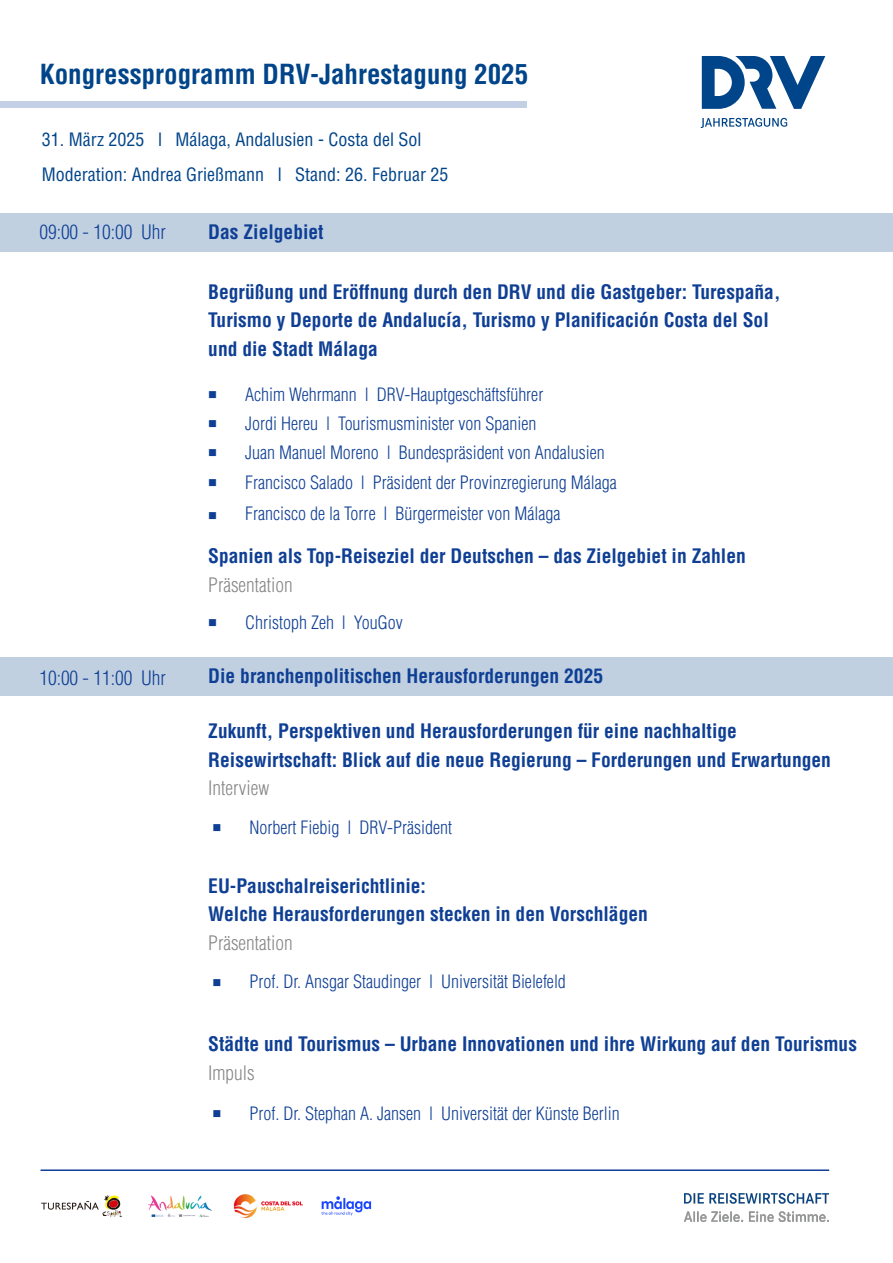
<style>
.page{position:relative;width:893px;height:1263px;background:#fff}
.page>*{position:absolute;margin:0;border:0;box-sizing:border-box;transform-origin:0 0}
.t1{font:700 condensed 27px "Helvetica";color:#004489}
.t2{font:700 condensed 19.5px/28.5px "Helvetica";color:#0f3f94}
.t3{font:300 condensed 19.5px "Helvetica";color:#868786}
.t4{font:300 condensed 19.5px "Helvetica";color:#0f3f94}
.t5{font:300 condensed 18px/30.3px "Helvetica";color:#0f3f94}
.t6{font:condensed 18px/35.2px "Helvetica";color:#004489}
.t7{font:12px "Wingdings";color:#0f3f94}
</style>
<div class="page">
<div style="left:0;top:657px;width:893px;height:39px;background:#c0d0e1"></div>
<div style="left:0;top:213px;width:893px;height:39px;background:#c0d0e1"></div>
<div style="left:0;top:101px;width:527px;height:7px;background:#c3cfe4"></div>
<img style="left:685px;top:1193px;width:144px;height:28px">
<svg style="left:702px;top:56px;width:123px;height:53px"></svg>
<svg style="left:701px;top:118px;width:86px;height:10px"></svg>
<img style="left:41px;top:1194px;width:331px;height:25px">
<hr style="left:41px;top:1169px;width:788px;height:2px;background:#0f3f94">
<h1 class="t1" style="left:40px;top:57px;width:490px">Kongressprogramm DRV-Jahrestagung 2025</h1>
<p class="t6" style="left:42px;top:121px;width:408px">31. März 2025 l Málaga, Andalusien - Costa del Sol<br>Moderation: Andrea Grießmann l Stand: 26. Februar 25</p>
<p class="t4" style="left:39px;top:220px;width:128px">09:00 - 10:00 Uhr</p>
<p class="t4" style="left:39px;top:666px;width:128px">10:00 - 11:00 Uhr</p>
<p class="t2" style="left:208px;top:218px;width:117px">Das Zielgebiet</p>
<p class="t2" style="left:208px;top:277px;width:574px">Begrüßung und Eröffnung durch den DRV und die Gastgeber: Turespaña,<br>Turismo y Deporte de Andalucía, Turismo y Planificación Costa del Sol und die Stadt Málaga</p>
<p class="t5" style="left:208px;top:379px;width:337px">■ Achim Wehrmann l DRV-Hauptgeschäftsführer</p>
<p class="t5" style="left:208px;top:408px;width:330px">■ Jordi Hereu l Tourismusminister von Spanien</p>
<p class="t5" style="left:245px;top:438px;width:373px;text-indent:-37px">■ Juan Manuel Moreno l Bundespräsident von Andalusien<br>Francisco Salado l Präsident der Provinzregierung Málaga<br>Francisco de la Torre l Bürgermeister von Málaga</p>
<p class="t7" style="left:208px;top:476px;width:10px">■</p>
<p class="t7" style="left:208px;top:509px;width:10px">■</p>
<p class="t2" style="left:208px;top:542px;width:539px">Spanien als Top-Reiseziel der Deutschen – das Zielgebiet in Zahlen</p>
<p class="t3" style="left:208px;top:573px;width:86px">Präsentation</p>
<p class="t5" style="left:208px;top:607px;width:196px">■ Christoph Zeh l YouGov</p>
<p class="t2" style="left:208px;top:661px;width:396px">Die branchenpolitischen Herausforderungen 2025</p>
<p class="t2" style="left:208px;top:717px;width:624px">Zukunft, Perspektiven und Herausforderungen für eine nachhaltige<br>Reisewirtschaft: Blick auf die neue Regierung – Forderungen und Erwartungen</p>
<p class="t3" style="left:208px;top:776px;width:63px">Interview</p>
<p class="t5" style="left:213px;top:812px;width:241px">■ Norbert Fiebig l DRV-Präsident</p>
<p class="t2" style="left:208px;top:871px;width:441px">EU-Pauschalreiserichtlinie:<br>Welche Herausforderungen stecken in den Vorschlägen</p>
<p class="t3" style="left:208px;top:930px;width:86px">Präsentation</p>
<p class="t5" style="left:213px;top:967px;width:355px">■ Prof. Dr. Ansgar Staudinger l Universität Bielefeld</p>
<p class="t2" style="left:208px;top:1029px;width:650px">Städte und Tourismus – Urbane Innovationen und ihre Wirkung auf den Tourismus</p>
<p class="t3" style="left:208px;top:1060px;width:48px">Impuls</p>
<p class="t5" style="left:213px;top:1098px;width:409px">■ Prof. Dr. Stephan A. Jansen l Universität der Künste Berlin</p>
</div>
